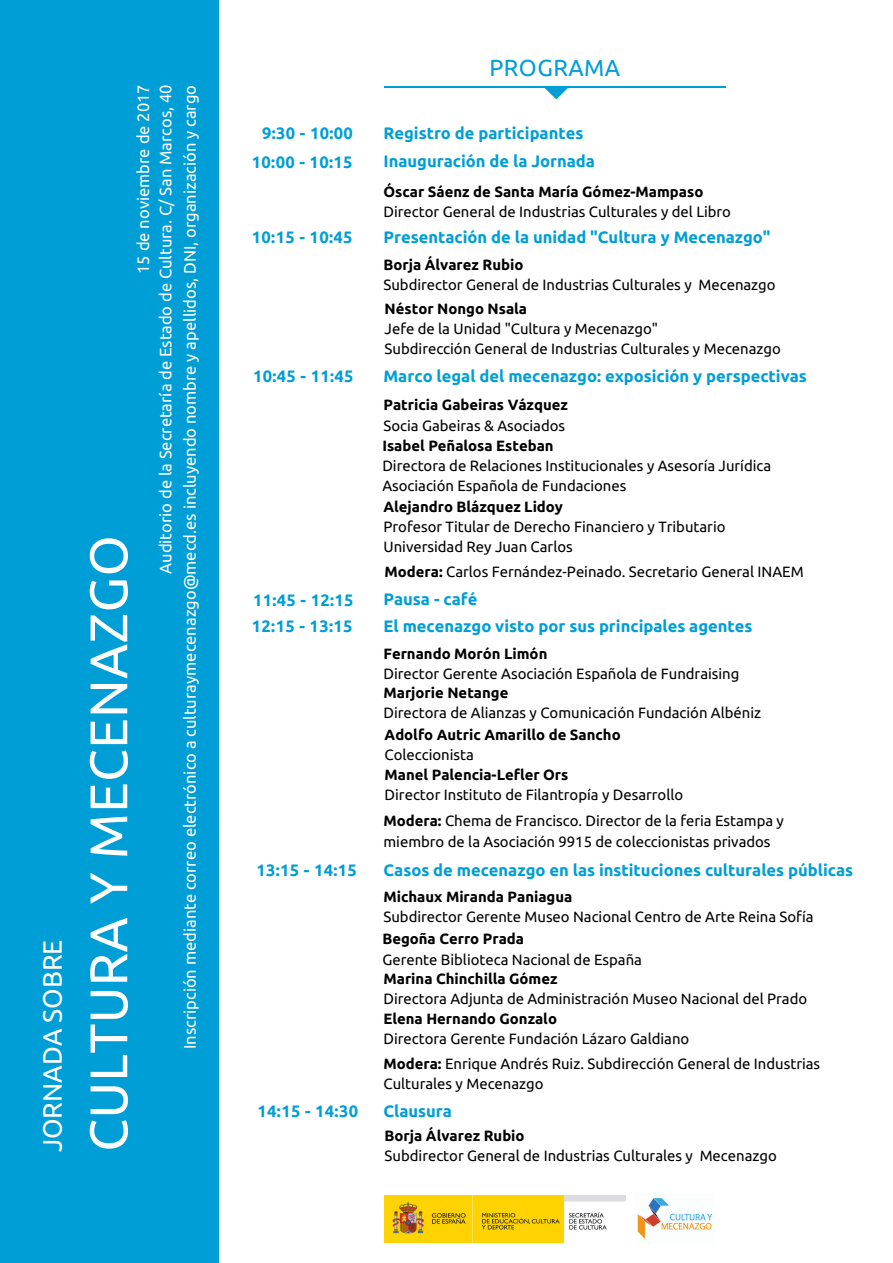
<style>
.page{position:relative;width:893px;height:1263px;background:#fff}
.page>*{position:absolute;margin:0;border:0;box-sizing:border-box;transform-origin:0 0}
.t1{font:52.95px "Ubuntu";letter-spacing:.01em;color:#fff}
.t2{font:26.4px "Ubuntu";color:#fff}
.t3{font:23.1px "Ubuntu";letter-spacing:.02em;color:#009ed6}
.t4{font:700 16.5px/28px "Ubuntu";color:#009ed6}
.t5{font:16.5px/22.5px "Ubuntu";color:#fff;text-align:right}
.t6{font:700 16.5px/29.2px "Ubuntu";letter-spacing:.02em;color:#009ed6;text-align:right}
.t7{font:14.85px/20.2px "Ubuntu";color:#000}
.t8{font:700 14.85px "Ubuntu";color:#000}
.s1{font-weight:700}
</style>
<div class="page">
<div style="left:0;top:0;width:219px;height:1262px;background:#009ed6"></div>
<svg style="left:544px;top:88px;width:24px;height:11px"></svg>
<hr style="left:384px;top:86px;width:341px;height:2px;background:#009ed6">
<img style="left:637px;top:1198px;width:76px;height:41px">
<img style="left:384px;top:1195px;width:241px;height:47px">
<h2 class="t2" style="left:37px;top:1152px;width:214px;rotate:-90deg">JORNADA SOBRE</h2>
<p class="t5" style="left:132px;top:574px;width:491px;rotate:-90deg">15 de noviembre de 2017<br>Auditorio de la Secretaría de Estado de Cultura. C/ San Marcos, 40</p>
<p class="t5" style="left:178px;top:1049px;width:966px;rotate:-90deg">Inscripción mediante correo electrónico a culturaymecenazgo@mecd.es incluyendo nombre y apellidos, DNI, organización y cargo</p>
<h1 class="t1" style="left:78px;top:1152px;width:618px;rotate:-90deg">CULTURA Y MECENAZGO</h1>
<p class="t6" style="left:252px;top:118px;width:102px">9:30 - 10:00<br>10:00 - 10:15</p>
<p class="t4" style="left:252px;top:223px;width:102px">10:15 - 10:45</p>
<p class="t4" style="left:253px;top:362px;width:102px">10:45 - 11:45</p>
<h3 class="t3" style="left:489px;top:55px;width:132px">PROGRAMA</h3>
<p class="t4" style="left:383px;top:119px;width:213px">Registro de participantes<br>Inauguración de la Jornada</p>
<p class="t8" style="left:383px;top:183px;width:321px">Óscar Sáenz de Santa María Gómez-Mampaso</p>
<p class="t7" style="left:383px;top:201px;width:349px">Director General de Industrias Culturales y del Libro</p>
<p class="t4" style="left:383px;top:223px;width:388px">Presentación de la unidad "Cultura y Mecenazgo"</p>
<p class="t8" style="left:383px;top:256px;width:141px">Borja Álvarez Rubio</p>
<p class="t7" style="left:383px;top:274px;width:393px">Subdirector General de Industrias Culturales y Mecenazgo</p>
<p class="t8" style="left:384px;top:300px;width:144px">Néstor Nongo Nsala</p>
<p class="t7" style="left:384px;top:318px;width:397px">Jefe de la Unidad "Cultura y Mecenazgo"<br>Subdirección General de Industrias Culturales y Mecenazgo</p>
<p class="t4" style="left:383px;top:362px;width:425px">Marco legal del mecenazgo: exposición y perspectivas</p>
<p class="t8" style="left:383px;top:396px;width:186px">Patricia Gabeiras Vázquez</p>
<p class="t7" style="left:383px;top:415px;width:183px">Socia Gabeiras &amp; Asociados</p>
<p class="t8" style="left:382px;top:437px;width:173px">Isabel Peñalosa Esteban</p>
<p class="t7" style="left:382px;top:455px;width:390px">Directora de Relaciones Institucionales y Asesoría Jurídica<br>Asociación Española de Fundaciones</p>
<p class="t8" style="left:383px;top:498px;width:181px">Alejandro Blázquez Lidoy</p>
<p class="t7" style="left:383px;top:516px;width:343px">Profesor Titular de Derecho Financiero y Tributario<br>Universidad Rey Juan Carlos</p>
<p class="t7" style="left:384px;top:561px;width:420px"><span class="s1">Modera:</span> Carlos Fernández-Peinado. Secretario General INAEM</p>
<p class="t4" style="left:253px;top:586px;width:102px">11:45 - 12:15</p>
<p class="t4" style="left:383px;top:584px;width:96px">Pausa - café</p>
<p class="t4" style="left:252px;top:611px;width:102px">12:15 - 13:15</p>
<p class="t4" style="left:383px;top:611px;width:370px">El mecenazgo visto por sus principales agentes</p>
<p class="t8" style="left:383px;top:645px;width:165px">Fernando Morón Limón</p>
<p class="t7" style="left:383px;top:663px;width:357px">Director Gerente Asociación Española de Fundraising</p>
<p class="t8" style="left:383px;top:684px;width:126px">Marjorie Netange</p>
<p class="t7" style="left:383px;top:703px;width:379px">Directora de Alianzas y Comunicación Fundación Albéniz</p>
<p class="t8" style="left:384px;top:726px;width:237px">Adolfo Autric Amarillo de Sancho</p>
<p class="t7" style="left:384px;top:744px;width:91px">Coleccionista</p>
<p class="t8" style="left:384px;top:766px;width:185px">Manel Palencia-Lefler Ors</p>
<p class="t7" style="left:384px;top:785px;width:300px">Director Instituto de Filantropía y Desarrollo</p>
<p class="t7" style="left:383px;top:811px;width:402px"><span class="s1">Modera:</span> Chema de Francisco. Director de la feria Estampa y miembro de la Asociación 9915 de coleccionistas privados</p>
<p class="t4" style="left:256px;top:855px;width:102px">13:15 - 14:15</p>
<p class="t4" style="left:383px;top:855px;width:471px">Casos de mecenazgo en las instituciones culturales públicas</p>
<p class="t8" style="left:383px;top:888px;width:190px">Michaux Miranda Paniagua</p>
<p class="t7" style="left:383px;top:906px;width:431px">Subdirector Gerente Museo Nacional Centro de Arte Reina Sofía</p>
<p class="t8" style="left:382px;top:930px;width:143px">Begoña Cerro Prada</p>
<p class="t7" style="left:382px;top:949px;width:261px">Gerente Biblioteca Nacional de España</p>
<p class="t8" style="left:383px;top:970px;width:175px">Marina Chinchilla Gómez</p>
<p class="t7" style="left:383px;top:988px;width:425px">Directora Adjunta de Administración Museo Nacional del Prado</p>
<p class="t8" style="left:383px;top:1010px;width:175px">Elena Hernando Gonzalo</p>
<p class="t7" style="left:383px;top:1029px;width:307px">Directora Gerente Fundación Lázaro Galdiano</p>
<p class="t7" style="left:383px;top:1053px;width:438px"><span class="s1">Modera:</span> Enrique Andrés Ruiz. Subdirección General de Industrias<br>Culturales y Mecenazgo</p>
<p class="t4" style="left:257px;top:1097px;width:102px">14:15 - 14:30</p>
<p class="t4" style="left:383px;top:1097px;width:70px">Clausura</p>
<p class="t8" style="left:384px;top:1127px;width:141px">Borja Álvarez Rubio</p>
<p class="t7" style="left:384px;top:1146px;width:393px">Subdirector General de Industrias Culturales y Mecenazgo</p>
</div>
